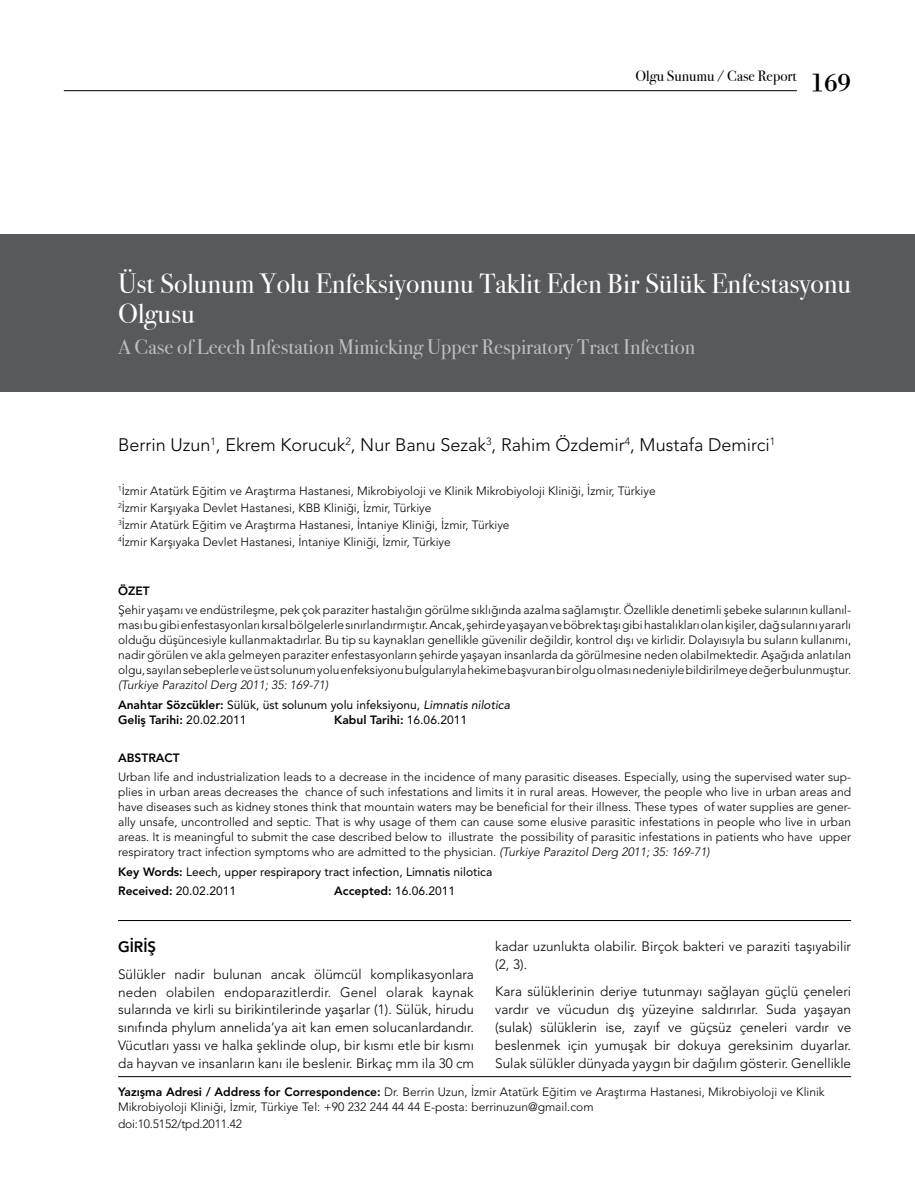
<style>
.page{position:relative;width:915px;height:1191px;background:#fff}
.page>*{position:absolute;margin:0;border:0;box-sizing:border-box;transform-origin:0 0}
.t1{font:27.75px/30px "Bodoni Svty Two ITCTT Book";color:#fff}
.t2{font:27px "Bodoni";color:#000}
.t3{font:21px "Bodoni Svty Two ITCTT Book";color:#bcbec0}
.t4{font:300 18px "Avenir LT Std";color:#000}
.t5{font:15px "Bodoni Svty Two ITCTT Book";color:#000}
.t6{font:800 15px "Avenir LT Std";color:#000}
.t7{font:300 13.5px/17.9px "Avenir LT Std";color:#000;text-align:justify}
.t8{font:300 12px/15px "Avenir LT Std";color:#000}
.t9{font:italic 300 12px/19.2px "Avenir LT Std";color:#000}
.t10{font:12px/19.2px "Avenir LT Std";color:#000}
.t11{font:800 12px "Avenir LT Std";color:#000}
.s1{font-weight:800;font-style:normal}
.s2{font-weight:400;font-style:normal}
.s3{font-weight:400}
.s4{font-style:italic}
.s5{font-weight:800}
</style>
<div class="page">
<div style="left:0;top:234px;width:914px;height:157px;background:#58595b"></div>
<hr style="left:64px;top:90px;width:732px;height:1px;background:#000">
<hr style="left:118px;top:1076px;width:732px;height:1px;background:#000">
<hr style="left:118px;top:920px;width:732px;height:1px;background:#000">
<p class="t5" style="left:635px;top:64px;width:163px">Olgu Sunumu / Case Report</p>
<h2 class="t2" style="left:810px;top:65px;width:42px">169</h2>
<h1 class="t1" style="left:118px;top:266px;width:734px">Üst Solunum Yolu Enfeksiyonunu Taklit Eden Bir Sülük Enfestasyonu<br>Olgusu</h1>
<h3 class="t3" style="left:118px;top:329px;width:578px">A Case of Leech Infestation Mimicking Upper Respiratory Tract Infection</h3>
<h3 class="t4" style="left:118px;top:434px;width:658px">Berrin Uzun<sup>1</sup>, Ekrem Korucuk<sup>2</sup>, Nur Banu Sezak<sup>3</sup>, Rahim Özdemir<sup>4</sup>, Mustafa Demirci<sup>1</sup></h3>
<p class="t8" style="left:118px;top:482px;width:539px;line-height:17.1px"><sup>1</sup>İzmir Atatürk Eğitim ve Araştırma Hastanesi, Mikrobiyoloji ve Klinik Mikrobiyoloji Kliniği, İzmir, Türkiye <sup>2</sup>İzmir Karşıyaka Devlet Hastanesi, KBB Kliniği, İzmir, Türkiye<br><sup>3</sup>İzmir Atatürk Eğitim ve Araştırma Hastanesi, İntaniye Kliniği, İzmir, Türkiye<br><sup>4</sup>İzmir Karşıyaka Devlet Hastanesi, İntaniye Kliniği, İzmir, Türkiye</p>
<p class="t11" style="left:118px;top:583px;width:33px">ÖZET</p>
<p class="t8" style="left:118px;top:602px;width:734px;text-align:justify">Şehir yaşamı ve endüstrileşme, pek çok paraziter hastalığın görülme sıklığında azalma sağlamıştır. Özellikle denetimli şebeke sularının kullanıl&shy;ması bu gibi enfestasyonları kırsal bölgelerle sınırlandırmıştır. Ancak, şehirde yaşayan ve böbrek taşı gibi hastalıkları olan kişiler, dağ sularını yararlı olduğu düşüncesiyle kullanmaktadırlar. Bu tip su kaynakları genellikle güvenilir değildir, kontrol dışı ve kirlidir. Dolayısıyla bu suların kullanımı, nadir görülen ve akla gelmeyen paraziter enfestasyonların şehirde yaşayan insanlarda da görülmesine neden olabilmektedir. Aşağıda anlatılan olgu, sayılan sebeplerle ve üst solunum yolu enfeksiyonu bulgularıyla hekime başvuran bir olgu olması nedeniyle bildirilmeye değer bulunmuştur.</p>
<p class="t9" style="left:118px;top:675px;width:393px">(Turkiye Parazitol Derg 2011; 35: 169-71)<br><span class="s1">Anahtar Sözcükler:</span> <span class="s2">Sülük, üst solunum yolu infeksiyonu,</span> <span class="s3">Limnatis nilotica</span></p>
<p class="t11" style="left:118px;top:712px;width:130px">Geliş Tarihi: <span class="s3">20.02.2011</span></p>
<p class="t11" style="left:334px;top:712px;width:134px">Kabul Tarihi: <span class="s3">16.06.2011</span></p>
<p class="t11" style="left:118px;top:750px;width:63px">ABSTRACT</p>
<p class="t8" style="left:118px;top:769px;width:734px;text-align:justify">Urban life and industrialization leads to a decrease in the incidence of many parasitic diseases. Especially, using the supervised water sup&shy;plies in urban areas decreases the chance of such infestations and limits it in rural areas. However, the people who live in urban areas and have diseases such as kidney stones think that mountain waters may be beneficial for their illness. These types of water supplies are gener&shy;ally unsafe, uncontrolled and septic. That is why usage of them can cause some elusive parasitic infestations in people who live in urban areas. It is meaningful to submit the case described below to illustrate the possibility of parasitic infestations in patients who have upper respiratory tract infection symptoms who are admitted to the physician. <span class="s4">(Turkiye Parazitol Derg 2011; 35: 169-71)</span></p>
<p class="t10" style="left:118px;top:862px;width:375px"><span class="s5">Key Words:</span> Leech, upper respirapory tract infection, Limnatis nilotica<br><span class="s5">Received:</span> 20.02.2011</p>
<p class="t10" style="left:334px;top:881px;width:122px"><span class="s5">Accepted:</span> 16.06.2011</p>
<p class="t6" style="left:118px;top:938px;width:40px">GİRİŞ</p>
<p class="t7" style="left:118px;top:965px;width:357px">Sülükler nadir bulunan ancak ölümcül komplikasyonlara neden olabilen endoparazitlerdir. Genel olarak kaynak sularında ve kirli su birikintilerinde yaşarlar (1). Sülük, hirudu sınıfında phylum annelida’ya ait kan emen solucanlardandır.<br>Vücutları yassı ve halka şeklinde olup, bir kısmı etle bir kısmı da hayvan ve insanların kanı ile beslenir. Birkaç mm ila 30 cm</p>
<p class="t7" style="left:495px;top:937px;width:357px">kadar uzunlukta olabilir. Birçok bakteri ve paraziti taşıyabilir (2, 3).</p>
<p class="t7" style="left:495px;top:982px;width:357px">Kara sülüklerinin deriye tutunmayı sağlayan güçlü çeneleri vardır ve vücudun dış yüzeyine saldırırlar. Suda yaşayan (sulak) sülüklerin ise, zayıf ve güçsüz çeneleri vardır ve beslenmek için yumuşak bir dokuya gereksinim duyarlar.<br>Sulak sülükler dünyada yaygın bir dağılım gösterir. Genellikle</p>
<p class="t8" style="left:118px;top:1084px;width:708px"><span class="s5">Yazışma Adresi / Address for Correspondence:</span> Dr. Berrin Uzun, İzmir Atatürk Eğitim ve Araştırma Hastanesi, Mikrobiyoloji ve Klinik<br>Mikrobiyoloji Kliniği, İzmir, Türkiye Tel: +90 232 244 44 44 E-posta: berrinuzun@gmail.com</p>
<p class="t8" style="left:118px;top:1116px;width:125px">doi:10.5152/tpd.2011.42</p>
</div>
